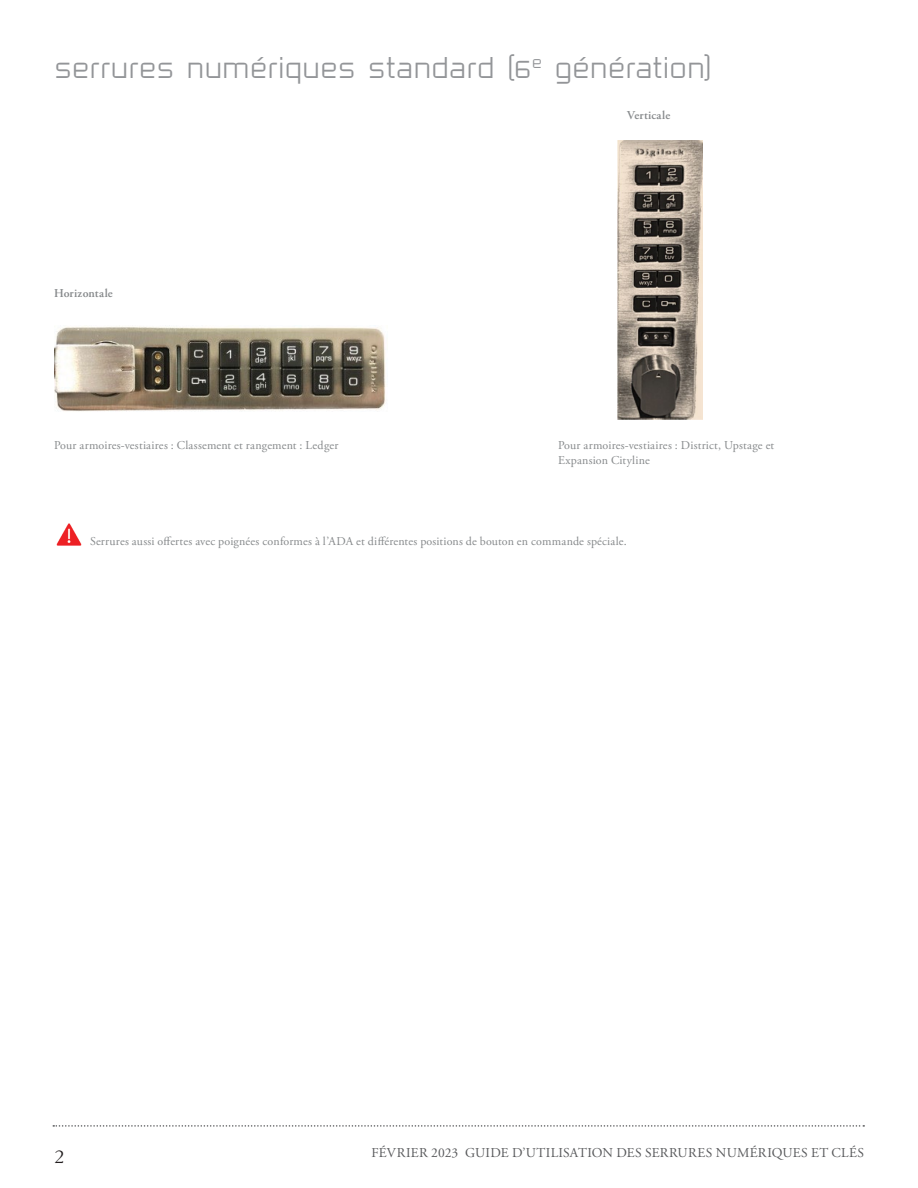
<style>
.page{position:relative;width:918px;height:1188px;background:#fff}
.page>*{position:absolute;margin:0;border:0;box-sizing:border-box;transform-origin:0 0}
.t1{font:30px "Teknion Modern AG";letter-spacing:-.005em;color:#939598}
.t2{font:21px "Garamond Three";color:#231f20}
.t3{font:13.5px "Adobe Garamond Pro";letter-spacing:.02em;color:#58595b}
.t4{font:12px/14.4px "Adobe Garamond Pro";letter-spacing:.015em;color:#86898b}
.t5{font:600 12px "Adobe Garamond Pro";letter-spacing:.015em;color:#86898b}
</style>
<div class="page">
<svg style="left:53px;top:1125px;width:811px;height:2px"></svg>
<img style="left:54px;top:326px;width:332px;height:86px">
<img style="left:618px;top:140px;width:84px;height:279px">
<img style="left:56px;top:523px;width:26px;height:23px">
<h1 class="t1" style="left:54px;top:52px;width:660px">serrures numériques standard (6<sup>e</sup> génération)</h1>
<p class="t5" style="left:54px;top:286px;width:60px">Horizontale</p>
<p class="t5" style="left:627px;top:108px;width:45px">Verticale</p>
<p class="t4" style="left:54px;top:439px;width:286px">Pour armoires-vestiaires : Classement et rangement : Ledger</p>
<p class="t4" style="left:558px;top:439px;width:218px">Pour armoires-vestiaires : District, Upstage et<br>Expansion Cityline</p>
<p class="t4" style="left:90px;top:534px;width:538px">Serrures aussi offertes avec poignées conformes à l’ADA et différentes positions de bouton en commande spéciale.</p>
<h2 class="t2" style="left:54px;top:1145px;width:12px">2</h2>
<p class="t3" style="left:371px;top:1145px;width:494px">FÉVRIER 2023 GUIDE D’UTILISATION DES SERRURES NUMÉRIQUES ET CLÉS</p>
</div>
